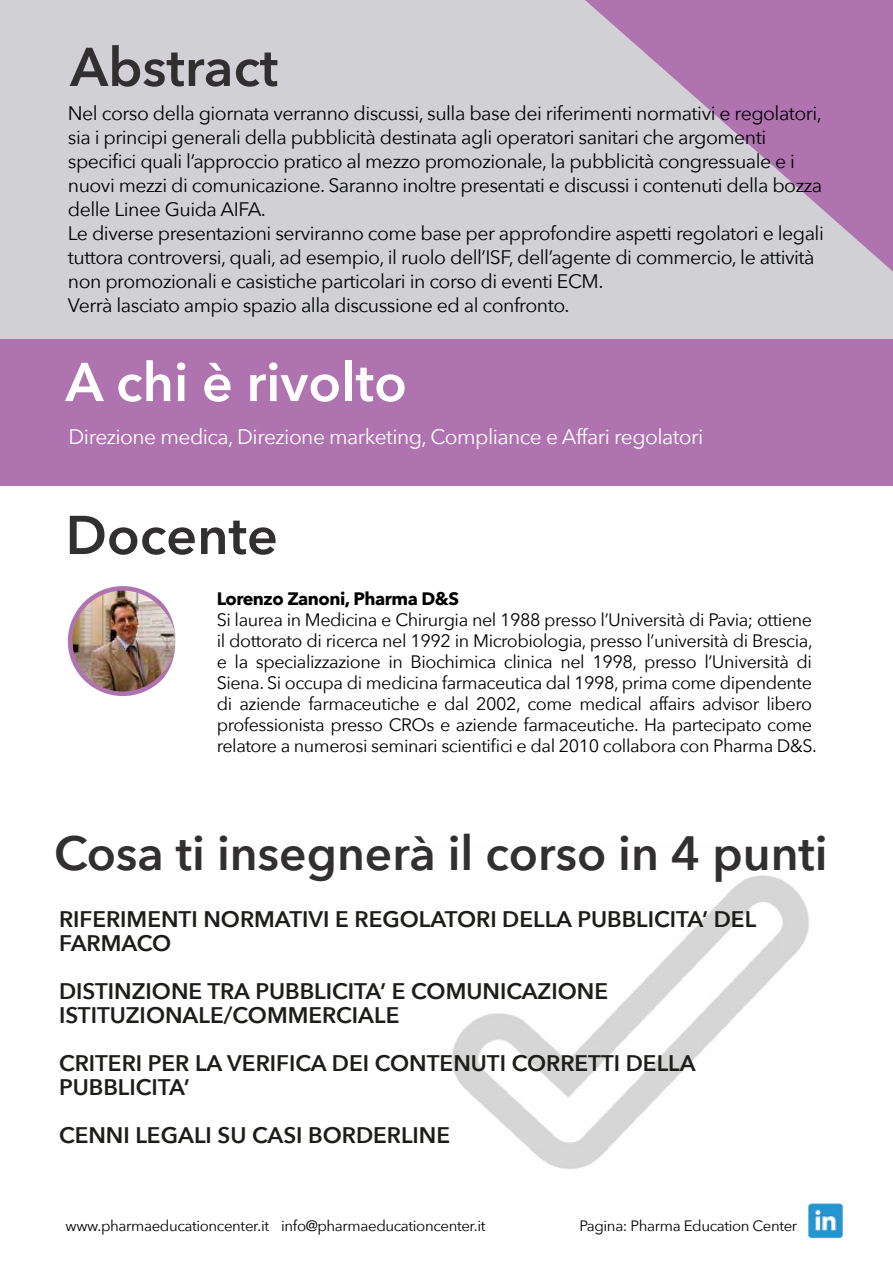
<style>
.page{position:relative;width:893px;height:1263px;background:#fff}
.page>*{position:absolute;margin:0;border:0;box-sizing:border-box;transform-origin:0 0}
.t1{font:600 54px "Avenir Next";color:#312f2f}
.t2{font:600 54px "Avenir Next";color:#fff}
.t3{font:600 48px "Avenir Next";color:#312f2f}
.t4{font:600 22.5px/24px "Avenir Next";color:#1d1d1b}
.t5{font:21px "Avenir Next";letter-spacing:-.025em;color:#fff}
.t6{font:19.5px/24px "Avenir Next";letter-spacing:-.025em;color:#000101}
.t7{font:18px/21px "Avenir Next";letter-spacing:-.025em;color:#000101}
.t8{font:700 18px "Avenir Next";letter-spacing:-.025em;color:#000101}
.t9{font:15px "Avenir Next";letter-spacing:-.025em;color:#000101}
</style>
<div class="page">
<img style="left:451px;top:875px;width:358px;height:294px">
<div style="left:0;top:0;width:893px;height:402px;background:#d1d1d5"></div>
<svg style="left:585px;top:0;width:308px;height:272px"></svg>
<div style="left:0;top:340px;width:893px;height:146px;background:#af74af"></div>
<img style="left:68px;top:586px;width:108px;height:110px">
<img style="left:808px;top:1203px;width:35px;height:36px">
<h1 class="t1" style="left:70px;top:21px;width:210px">Abstract</h1>
<p class="t6" style="left:68px;top:101px;width:757px">Nel corso della giornata verranno discussi, sulla base dei riferimenti normativi e regolatori, sia i principi generali della pubblicità destinata agli operatori sanitari che argomenti specifici quali l’approccio pratico al mezzo promozionale, la pubblicità congressuale e i nuovi mezzi di comunicazione. Saranno inoltre presentati e discussi i contenuti della bozza delle Linee Guida AIFA.<br>Le diverse presentazioni serviranno come base per approfondire aspetti regolatori e legali tuttora controversi, quali, ad esempio, il ruolo dell’ISF, dell’agente di commercio, le attività non promozionali e casistiche particolari in corso di eventi ECM.<br>Verrà lasciato ampio spazio alla discussione ed al confronto.</p>
<h1 class="t2" style="left:65px;top:336px;width:343px">A chi è rivolto</h1>
<p class="t5" style="left:69px;top:419px;width:636px">Direzione medica, Direzione marketing, Compliance e Affari regolatori</p>
<h1 class="t1" style="left:66px;top:489px;width:214px">Docente</h1>
<p class="t8" style="left:217px;top:583px;width:244px">Lorenzo Zanoni, Pharma D&amp;S</p>
<p class="t7" style="left:217px;top:609px;width:601px">Si laurea in Medicina e Chirurgia nel 1988 presso l’Università di Pavia; ottiene il dottorato di ricerca nel 1992 in Microbiologia, presso l’università di Brescia, e la specializzazione in Biochimica clinica nel 1998, presso l’Università di Siena. Si occupa di medicina farmaceutica dal 1998, prima come dipendente di aziende farmaceutiche e dal 2002, come medical affairs advisor libero professionista presso CROs e aziende farmaceutiche. Ha partecipato come relatore a numerosi seminari scientifici e dal 2010 collabora con Pharma D&amp;S.</p>
<h2 class="t3" style="left:54px;top:812px;width:775px">Cosa ti insegnerà il corso in 4 punti</h2>
<p class="t4" style="left:59px;top:907px;width:699px">RIFERIMENTI NORMATIVI E REGOLATORI DELLA PUBBLICITA’ DEL<br>FARMACO</p>
<p class="t4" style="left:59px;top:979px;width:551px">DISTINZIONE TRA PUBBLICITA’ E COMUNICAZIONE<br>ISTITUZIONALE/COMMERCIALE</p>
<p class="t4" style="left:59px;top:1051px;width:638px">CRITERI PER LA VERIFICA DEI CONTENUTI CORRETTI DELLA<br>PUBBLICITA’</p>
<p class="t4" style="left:59px;top:1123px;width:393px">CENNI LEGALI SU CASI BORDERLINE</p>
<p class="t9" style="left:66px;top:1213px;width:421px">www.pharmaeducationcenter.it info@pharmaeducationcenter.it</p>
<p class="t9" style="left:579px;top:1213px;width:219px">Pagina: Pharma Education Center</p>
</div>
